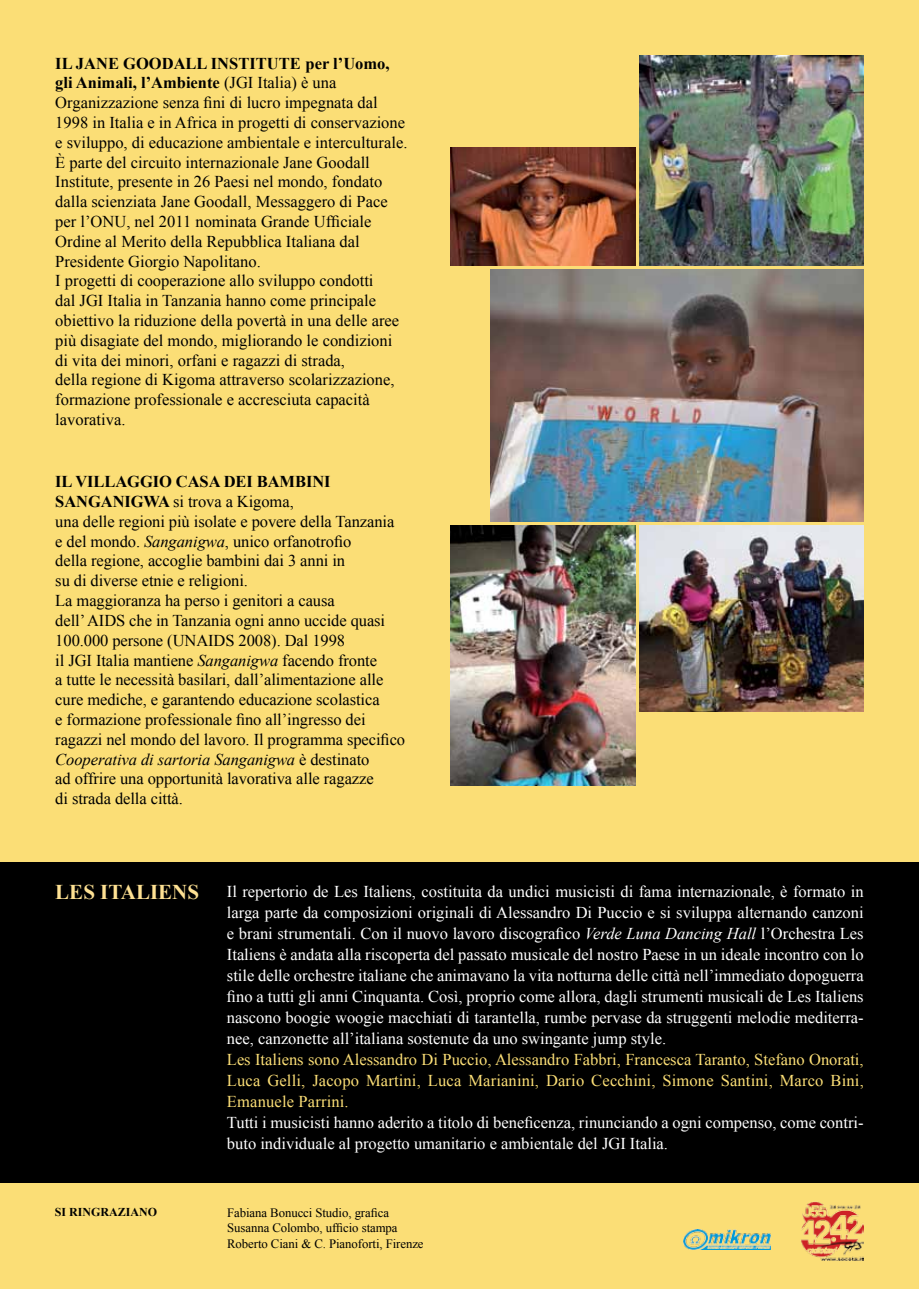
<style>
.page{position:relative;width:919px;height:1289px;background:#fff}
.page>*{position:absolute;margin:0;border:0;box-sizing:border-box;transform-origin:0 0}
.t1{font:700 21px "Times New Roman";color:#fee193}
.t2{font:16.5px/19.8px "Times New Roman";color:#000}
.t3{font:16.5px/21px "Times New Roman";color:#fff;text-align:justify}
.t4{font:16.5px/21px "Times New Roman";letter-spacing:.01em;color:#fbde76;text-align:justify}
.t5{font:700 16.5px "Times New Roman";letter-spacing:-.005em;color:#000}
.t6{font:12.75px/15.3px "Times New Roman";letter-spacing:-.005em;color:#000}
.t7{font:700 12px "Times New Roman";color:#000}
.s1{font-weight:700}
.s2{font-style:italic}
</style>
<div class="page">
<div style="left:0;top:1163px;width:918px;height:125px;background:#fbde76"></div>
<div style="left:0;top:0;width:918px;height:863px;background:#fbde76"></div>
<div style="left:0;top:862px;width:918px;height:320px;background:#000"></div>
<img style="left:451px;top:525px;width:185px;height:260px">
<img style="left:639px;top:55px;width:224px;height:210px">
<img style="left:490px;top:269px;width:373px;height:252px">
<img style="left:451px;top:147px;width:185px;height:118px">
<img style="left:639px;top:525px;width:224px;height:187px">
<img style="left:683px;top:1229px;width:87px;height:20px">
<img style="left:801px;top:1201px;width:62px;height:59px">
<p class="t2" style="left:55px;top:53px;width:353px"><span class="s1">IL JANE GOODALL INSTITUTE PER L’UOMO, GLI ANIMALI, L’AMBIENTE</span> (JGI Italia) è una Organizzazione senza fini di lucro impegnata dal 1998 in Italia e in Africa in progetti di conservazione e sviluppo, di educazione ambientale e interculturale.<br>È parte del circuito internazionale Jane Goodall Institute, presente in 26 Paesi nel mondo, fondato dalla scienziata Jane Goodall, Messaggero di Pace per l’ONU, nel 2011 nominata Grande Ufficiale Ordine al Merito della Repubblica Italiana dal Presidente Giorgio Napolitano.<br>I progetti di cooperazione allo sviluppo condotti<br>dal JGI Italia in Tanzania hanno come principale obiettivo la riduzione della povertà in una delle aree più disagiate del mondo, migliorando le condizioni di vita dei minori, orfani e ragazzi di strada,<br>della regione di Kigoma attraverso scolarizzazione, formazione professionale e accresciuta capacità lavorativa.</p>
<p class="t5" style="left:55px;top:470px;width:44px">IL VILLAGGIO</p>
<p class="t5" style="left:176px;top:470px;width:24px">CASA</p>
<p class="t5" style="left:224px;top:470px;width:82px">DEI BAMBINI</p>
<p class="t5" style="left:55px;top:490px;width:22px">SANGANIG</p>
<p class="t2" style="left:55px;top:491px;width:351px;text-indent:88px"><span class="s1">WA</span> si trova a Kigoma,<br>una delle regioni più isolate e povere della Tanzania e del mondo. <span class="s2">Sanganigwa</span>, unico orfanotrofio<br>della regione, accoglie bambini dai 3 anni in<br>su di diverse etnie e religioni.<br>La maggioranza ha perso i genitori a causa<br>dell’ AIDS che in Tanzania ogni anno uccide quasi 100.000 persone (UNAIDS 2008). Dal 1998<br>il JGI Italia mantiene <span class="s2">Sanganigwa</span> facendo fronte<br>a tutte le necessità basilari, dall’alimentazione alle cure mediche, e garantendo educazione scolastica<br>e formazione professionale fino all’ingresso dei ragazzi nel mondo del lavoro. Il programma specifico <span class="s2">Cooperativa di sartoria Sanganigwa</span> è destinato<br>ad offrire una opportunità lavorativa alle ragazze<br>di strada della città.</p>
<p class="t1" style="left:55px;top:877px;width:67px">LES ITALI</p>
<p class="t1" style="left:158px;top:877px;width:28px">ENS</p>
<p class="t7" style="left:55px;top:1203px;width:32px">SI RING</p>
<p class="t7" style="left:100px;top:1203px;width:34px">RAZIANO</p>
<p class="t3" style="left:227px;top:880px;width:638px">Il repertorio de Les Italiens, costituita da undici musicisti di fama internazionale, è formato in larga parte da composizioni originali di Alessandro Di Puccio e si sviluppa alternando canzoni e brani strumentali. Con il nuovo lavoro discografico <span class="s2">Verde Luna Dancing Hall</span> l’Orchestra Les Italiens è andata alla riscoperta del passato musicale del nostro Paese in un ideale incontro con lo stile delle orchestre italiane che animavano la vita notturna delle città nell’immediato dopoguerra fino a tutti gli anni Cinquanta. Così, proprio come allora, dagli strumenti musicali de Les Italiens nascono boogie woogie macchiati di tarantella, rumbe pervase da struggenti melodie mediterra&shy;nee, canzonette all’italiana sostenute da uno swingante jump style.</p>
<p class="t4" style="left:227px;top:1048px;width:638px">Les Italiens sono Alessandro Di Puccio, Alessandro Fabbri, Francesca Taranto, Stefano Onorati, Luca Gelli, Jacopo Martini, Luca Marianini, Dario Cecchini, Simone Santini, Marco Bini, Emanuele Parrini.</p>
<p class="t3" style="left:227px;top:1111px;width:638px">Tutti i musicisti hanno aderito a titolo di beneficenza, rinunciando a ogni compenso, come contri&shy;buto individuale al progetto umanitario e ambientale del JGI Italia.</p>
<p class="t6" style="left:227px;top:1204px;width:198px">Fabiana Bonucci Studio, grafica<br>Susanna Colombo, ufficio stampa<br>Roberto Ciani &amp; C. Pianoforti, Firenze</p>
</div>
